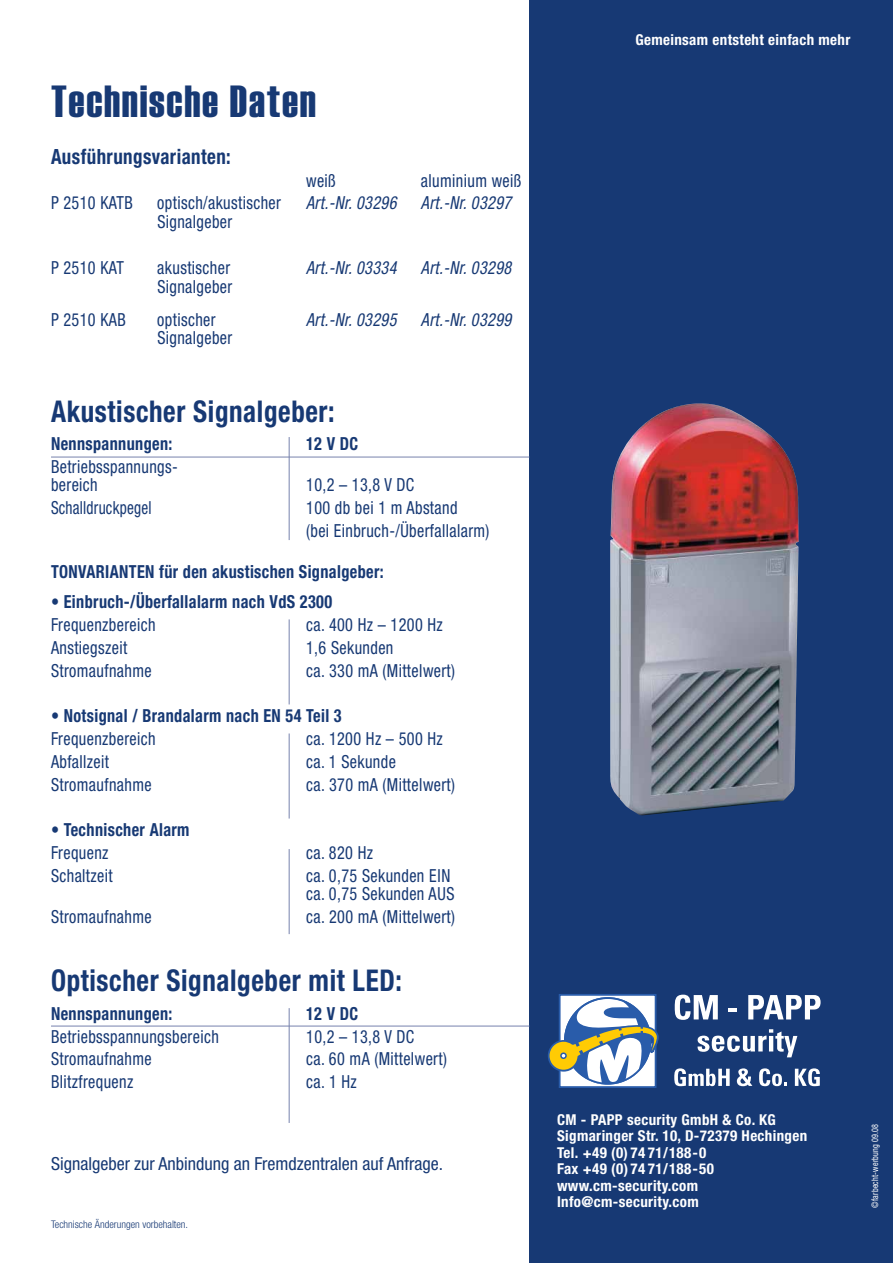
<style>
.page{position:relative;width:893px;height:1263px;background:#fff}
.page>*{position:absolute;margin:0;border:0;box-sizing:border-box;transform-origin:0 0}
.t1{font:45px "Haettenschweiler";letter-spacing:.04em;color:#173974}
.t2{font:700 condensed 30px "Helvetica Neue";letter-spacing:.025em;color:#173974;scale:.9 1}
.t3{font:700 condensed 21px "Helvetica Neue";letter-spacing:.025em;color:#173974;scale:.9 1}
.t4{font:condensed 18px/18.3px "Helvetica Neue";letter-spacing:.025em;color:#173974;scale:.9 1}
.t5{font:700 condensed 18px/22.8px "Helvetica Neue";letter-spacing:.025em;color:#173974;scale:.9 1}
.t6{font:italic condensed 18px "Helvetica Neue";letter-spacing:.025em;color:#173974;scale:.9 1}
.t7{font:condensed 18px "Helvetica Neue";color:#173974}
.t8{font:condensed 18px "Helvetica Neue";letter-spacing:.025em;color:#173974;scale:.85 1}
.t9{font:700 condensed 15px/16.5px "Helvetica Neue";letter-spacing:.025em;color:#fff}
.t10{font:300 condensed 10.5px "Helvetica Neue";color:#173974}
.t11{font:condensed 9px "Helvetica Neue";letter-spacing:.025em;color:#fff;scale:.9 1}
.s1{font-weight:400}
</style>
<div class="page">
<div style="left:529px;top:0;width:364px;height:1263px;background:#173974"></div>
<svg style="left:675px;top:995px;width:43px;height:25px"></svg>
<svg style="left:729px;top:1008px;width:8px;height:4px"></svg>
<svg style="left:748px;top:995px;width:73px;height:24px"></svg>
<svg style="left:697px;top:1029px;width:100px;height:28px"></svg>
<svg style="left:674px;top:1068px;width:56px;height:18px"></svg>
<svg style="left:737px;top:1068px;width:15px;height:18px"></svg>
<svg style="left:759px;top:1068px;width:28px;height:18px"></svg>
<svg style="left:795px;top:1068px;width:25px;height:18px"></svg>
<svg style="left:548px;top:994px;width:111px;height:94px;background:#a3b0b7"></svg>
<div style="left:560px;top:1052px;width:7px;height:7px;border:2px solid #295caa;border-radius:50%"></div>
<hr style="left:51px;top:457px;width:478px;height:1px;background:#7782ad">
<hr style="left:51px;top:1026px;width:478px;height:1px;background:#7782ad">
<hr style="left:289px;top:437px;width:1px;height:103px;background:#7782ad">
<hr style="left:289px;top:619px;width:1px;height:85px;background:#7782ad">
<hr style="left:289px;top:733px;width:1px;height:85px;background:#7782ad">
<hr style="left:289px;top:849px;width:1px;height:85px;background:#7782ad">
<hr style="left:289px;top:1008px;width:1px;height:115px;background:#7782ad">
<img style="left:610px;top:403px;width:189px;height:413px">
<p class="t1" style="left:51px;top:75px;width:266px">Technische Daten</p>
<p class="t3" style="left:51px;top:149px;width:201px">Ausführungsvarianten:</p>
<p class="t4" style="left:306px;top:173px;width:34px">weiß</p>
<p class="t4" style="left:421px;top:173px;width:113px">aluminium weiß</p>
<p class="t4" style="left:51px;top:195px;width:92px">P 2510 KATB</p>
<p class="t4" style="left:157px;top:195px;width:139px">optisch/akustischer</p>
<p class="t6" style="left:306px;top:197px;width:233px">Art.-Nr. 03296 Art.-Nr. 03297</p>
<p class="t4" style="left:157px;top:214px;width:85px">Signalgeber</p>
<p class="t4" style="left:51px;top:260px;width:83px">P 2510 KAT</p>
<p class="t4" style="left:157px;top:260px;width:82px">akustischer</p>
<p class="t6" style="left:306px;top:261px;width:233px">Art.-Nr. 03334 Art.-Nr. 03298</p>
<p class="t4" style="left:157px;top:279px;width:85px">Signalgeber</p>
<p class="t4" style="left:51px;top:312px;width:85px">P 2510 KAB</p>
<p class="t4" style="left:157px;top:312px;width:66px">optischer</p>
<p class="t6" style="left:306px;top:313px;width:233px">Art.-Nr. 03295 Art.-Nr. 03299</p>
<p class="t4" style="left:157px;top:330px;width:85px">Signalgeber</p>
<p class="t2" style="left:51px;top:400px;width:317px">Akustischer Signalgeber:</p>
<p class="t5" style="left:51px;top:434px;width:136px">Nennspannungen:</p>
<p class="t5" style="left:306px;top:434px;width:59px">12 V DC</p>
<p class="t4" style="left:51px;top:459px;width:142px">Betriebsspannungs&shy;bereich</p>
<p class="t4" style="left:306px;top:477px;width:122px">10,2 – 13,8 V DC</p>
<p class="t8" style="left:51px;top:501px;width:120px">Schalldruckpegel</p>
<p class="t4" style="left:306px;top:498px;width:205px;line-height:22.8px">100 db bei 1 m Abstand<br>(bei Einbruch-/Überfallalarm)</p>
<p class="t5" style="left:51px;top:562px;width:371px">TONVARIANTEN für den akustischen Signalgeber:</p>
<p class="t5" style="left:51px;top:592px;width:314px">• Einbruch-/Überfallalarm nach VdS 2300<br><span class="s1">Frequenzbereich</span></p>
<p class="t4" style="left:306px;top:617px;width:153px">ca. 400 Hz – 1200 Hz</p>
<p class="t4" style="left:51px;top:640px;width:86px">Anstiegszeit</p>
<p class="t4" style="left:306px;top:640px;width:98px">1,6 Sekunden</p>
<p class="t4" style="left:51px;top:663px;width:113px">Stromaufnahme</p>
<p class="t4" style="left:306px;top:663px;width:167px">ca. 330 mA (Mittelwert)</p>
<p class="t5" style="left:51px;top:706px;width:324px">• Notsignal / Brandalarm nach EN 54 Teil 3<br><span class="s1">Frequenzbereich</span></p>
<p class="t4" style="left:306px;top:731px;width:153px">ca. 1200 Hz – 500 Hz</p>
<p class="t4" style="left:51px;top:754px;width:66px">Abfallzeit</p>
<p class="t4" style="left:306px;top:754px;width:101px">ca. 1 Sekunde</p>
<p class="t4" style="left:51px;top:777px;width:113px">Stromaufnahme</p>
<p class="t4" style="left:306px;top:777px;width:167px">ca. 370 mA (Mittelwert)</p>
<p class="t5" style="left:51px;top:820px;width:155px">• Technischer Alarm<br><span class="s1">Frequenz</span></p>
<p class="t4" style="left:306px;top:845px;width:76px">ca. 820 Hz</p>
<p class="t4" style="left:51px;top:868px;width:70px">Schaltzeit</p>
<p class="t4" style="left:306px;top:868px;width:166px">ca. 0,75 Sekunden EIN ca. 0,75 Sekunden AUS</p>
<p class="t4" style="left:51px;top:909px;width:113px">Stromaufnahme</p>
<p class="t4" style="left:306px;top:909px;width:167px">ca. 200 mA (Mittelwert)</p>
<p class="t2" style="left:51px;top:970px;width:391px">Optischer Signalgeber mit LED:</p>
<p class="t5" style="left:51px;top:1003px;width:136px">Nennspannungen:</p>
<p class="t5" style="left:306px;top:1003px;width:59px">12 V DC</p>
<p class="t4" style="left:51px;top:1029px;width:188px">Betriebsspannungsbereich</p>
<p class="t4" style="left:306px;top:1029px;width:122px">10,2 – 13,8 V DC</p>
<p class="t4" style="left:51px;top:1051px;width:113px">Stromaufnahme</p>
<p class="t4" style="left:306px;top:1051px;width:158px">ca. 60 mA (Mittelwert)</p>
<p class="t4" style="left:51px;top:1074px;width:93px">Blitzfrequenz</p>
<p class="t4" style="left:306px;top:1074px;width:58px">ca. 1 Hz</p>
<p class="t7" style="left:51px;top:1157px;width:394px">Signalgeber zur Anbindung an Fremdzentralen auf Anfrage.</p>
<p class="t10" style="left:51px;top:1220px;width:139px">Technische Änderungen vorbehalten.</p>
<p class="t9" style="left:635px;top:32px;width:217px">Gemeinsam entsteht einfach mehr</p>
<p class="t9" style="left:557px;top:1112px;width:252px">CM - PAPP security GmbH &amp; Co. KG<br>Sigmaringer Str. 10, D-72379 Hechingen<br>Tel. +49 (0) 74 71/188-0<br>Fax +49 (0) 74 71/188-50 www.cm-security.com<br>Info@cm-security.com</p>
<p class="t11" style="left:872px;top:1208px;width:95px;rotate:-90deg">©farbecht-werbung 09.08</p>
</div>
